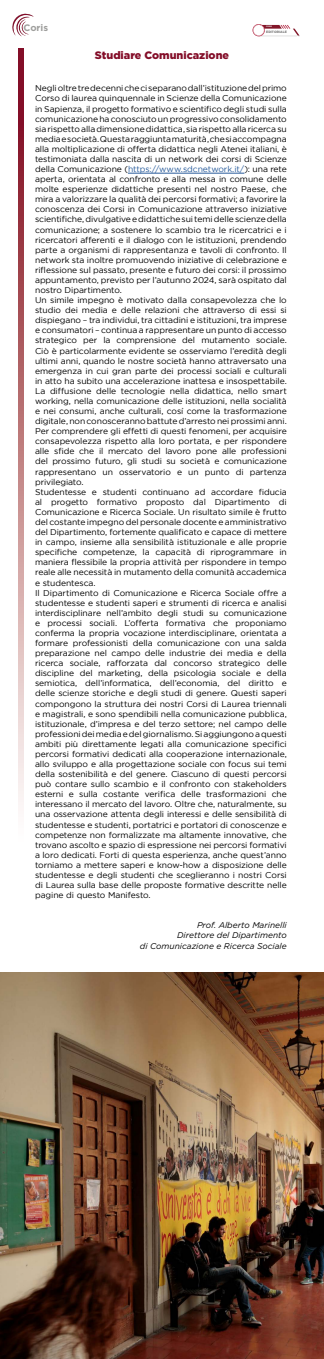
<style>
.page{position:relative;width:324px;height:1359px;background:#fff}
.page>*{position:absolute;margin:0;border:0;box-sizing:border-box;transform-origin:0 0}
.t1{font:900 10.8px "Gotham";color:#830d28}
.t2{font:700 9.42px "Gotham";color:#9e9e9c}
.t3{font:8.4px/10.1px "Gotham";letter-spacing:-.01em;color:#000}
.t4{font:italic 8.4px/10.1px "Gotham";color:#000;text-align:right}
.t5{font:700 3.24px "Gotham";color:#6b6b6b}
.t6{font:700 1.89px "Gotham";color:#fff}
.s1{color:#275b9b}
</style>
<div class="page">
<div style="left:253px;top:24px;width:12px;height:12px;background:#cf7b8c;border-radius:50%"></div>
<div style="left:253px;top:25px;width:11px;height:11px;background:#dea6b1;border-radius:50%"></div>
<div style="left:253px;top:25px;width:11px;height:10px;background:#fff;border-radius:50%"></div>
<svg style="left:260px;top:25px;width:40px;height:11px"></svg>
<svg style="left:18px;top:49px;width:6px;height:753px;background:#ba777d"></svg>
<svg style="left:12px;top:13px;width:22px;height:23px"></svg>
<hr style="left:128px;top:173px;width:116px;height:1px;background:#275b9b">
<img style="left:0;top:972px;width:324px;height:386px">
<p class="t2" style="left:23px;top:22px;width:26px">Coris</p>
<p class="t6" style="left:266px;top:26px;width:7px">CORIS</p>
<p class="t5" style="left:266px;top:30px;width:22px">EDITORIALE</p>
<p class="t1" style="left:95px;top:49px;width:136px">Studiare Comunicazione</p>
<p class="t3" style="left:35px;top:83px;width:253px">Negli oltre tre decenni che ci separano dall’istituzione del primo Corso di laurea quinquennale in Scienze della Comunicazione in Sapienza, il progetto formativo e scientifico degli studi sulla comunicazione ha conosciuto un progressivo consolidamento sia rispetto alla dimensione didattica, sia rispetto alla ricerca su media e società. Questa raggiunta maturità, che si accompagna alla moltiplicazione di offerta didattica negli Atenei italiani, è testimoniata dalla nascita di un network dei corsi di Scienze della Comunicazione (<span class="s1">https://www.sdcnetwork.it/</span>): una rete aperta, orientata al confronto e alla messa in comune delle molte esperienze didattiche presenti nel nostro Paese, che mira a valorizzare la qualità dei percorsi formativi; a favorire la conoscenza dei Corsi in Comunicazione attraverso iniziative scientifiche, divulgative e didattiche sui temi delle scienze della comunicazione; a sostenere lo scambio tra le ricercatrici e i ricercatori afferenti e il dialogo con le istituzioni, prendendo parte a organismi di rappresentanza e tavoli di confronto. Il network sta inoltre promuovendo iniziative di celebrazione e riflessione sul passato, presente e futuro dei corsi: il prossimo appuntamento, previsto per l’autunno 2024, sarà ospitato dal nostro Dipartimento.<br>Un simile impegno è motivato dalla consapevolezza che lo studio dei media e delle relazioni che attraverso di essi si dispiegano – tra individui, tra cittadini e istituzioni, tra imprese e consumatori – continua a rappresentare un punto di accesso strategico per la comprensione del mutamento sociale.<br>Ciò è particolarmente evidente se osserviamo l’eredità degli ultimi anni, quando le nostre società hanno attraversato una emergenza in cui gran parte dei processi sociali e culturali in atto ha subito una accelerazione inattesa e insospettabile.<br>La diffusione delle tecnologie nella didattica, nello smart working, nella comunicazione delle istituzioni, nella socialità e nei consumi, anche culturali, così come la trasformazione digitale, non conosceranno battute d’arresto nei prossimi anni.<br>Per comprendere gli effetti di questi fenomeni, per acquisire consapevolezza rispetto alla loro portata, e per rispondere alle sfide che il mercato del lavoro pone alle professioni del prossimo futuro, gli studi su società e comunicazione rappresentano un osservatorio e un punto di partenza privilegiato.<br>Studentesse e studenti continuano ad accordare fiducia al progetto formativo proposto dal Dipartimento di Comunicazione e Ricerca Sociale. Un risultato simile è frutto del costante impegno del personale docente e amministrativo del Dipartimento, fortemente qualificato e capace di mettere in campo, insieme alla sensibilità istituzionale e alle proprie specifiche competenze, la capacità di riprogrammare in maniera flessibile la propria attività per rispondere in tempo reale alle necessità in mutamento della comunità accademica e studentesca.<br>Il Dipartimento di Comunicazione e Ricerca Sociale offre a studentesse e studenti saperi e strumenti di ricerca e analisi interdisciplinare nell’ambito degli studi su comunicazione e processi sociali. L’offerta formativa che proponiamo conferma la propria vocazione interdisciplinare, orientata a formare professionisti della comunicazione con una salda preparazione nel campo delle industrie dei media e della ricerca sociale, rafforzata dal concorso strategico delle discipline del marketing, della psicologia sociale e della semiotica, dell’informatica, dell’economia, del diritto e delle scienze storiche e degli studi di genere. Questi saperi compongono la struttura dei nostri Corsi di Laurea triennali e magistrali, e sono spendibili nella comunicazione pubblica, istituzionale, d’impresa e del terzo settore; nel campo delle professioni dei media e del giornalismo. Si aggiungono a questi ambiti più direttamente legati alla comunicazione specifici percorsi formativi dedicati alla cooperazione internazionale, allo sviluppo e alla progettazione sociale con focus sui temi della sostenibilità e del genere. Ciascuno di questi percorsi può contare sullo scambio e il confronto con stakeholders esterni e sulla costante verifica delle trasformazioni che interessano il mercato del lavoro. Oltre che, naturalmente, su una osservazione attenta degli interessi e delle sensibilità di studentesse e studenti, portatrici e portatori di conoscenze e competenze non formalizzate ma altamente innovative, che trovano ascolto e spazio di espressione nei percorsi formativi a loro dedicati. Forti di questa esperienza, anche quest’anno torniamo a mettere saperi e know-how a disposizione delle studentesse e degli studenti che sceglieranno i nostri Corsi di Laurea sulla base delle proposte formative descritte nelle pagine di questo Manifesto.</p>
<p class="t4" style="left:140px;top:920px;width:148px">Prof. Alberto Marinelli<br>Direttore del Dipartimento<br>di Comunicazione e Ricerca Sociale</p>
</div>
